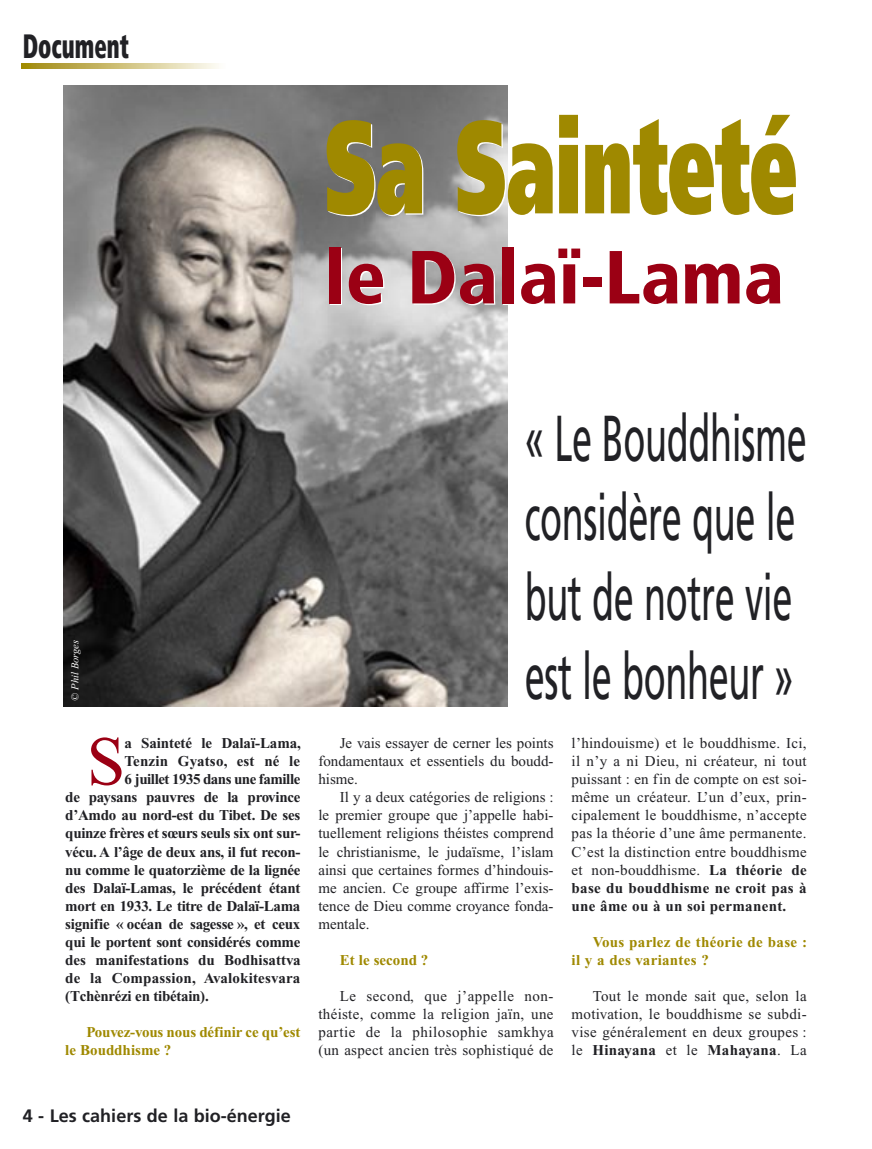
<style>
.page{position:relative;width:872px;height:1149px;background:#fff}
.page>*{position:absolute;margin:0;border:0;box-sizing:border-box;transform-origin:0 0}
.gros_titre_2{font:900 131.25px "Frutiger";color:#9f8900;scale:.57 1}
.partie_2_gros_titres{font:900 condensed 75px "Frutiger";color:#9b0014}
.Texte_général{font:69.45px "Times New Roman";color:#9b0014}
.Sous_titre_article{font:64.8px/79.5px "Frutiger";letter-spacing:-.01em;color:#212125;scale:.56 1}
.Bloc_haut_de_page{font:900 condensed 33.75px "Frutiger";color:#212125;scale:.67 1}
.t1{font:700 18px "Frutiger";color:#212125}
.Texte_général-2{font:15px/18px "Times New Roman";letter-spacing:.02em;color:#212125;text-align:justify}
.Texte_général-3{font:700 15px "Times New Roman";letter-spacing:-.02em;color:#212125}
.Interviewer{font:700 15px/18px "Times New Roman";color:#9f8900}
.Texte_général-4{font:700 15px "Times New Roman";letter-spacing:.01em;color:#212125}
.Interviewer-2{font:700 15px/18px "Times New Roman";letter-spacing:.02em;color:#9f8900}
.Texte_général-5{font:700 15px "Times New Roman";color:#212125}
.sources_et_legendes_9{font:italic 10.5px "Times New Roman";color:#fff}
.s1{font-weight:700}
</style>
<div class="page">
<img style="left:64px;top:85px;width:443px;height:621px">
<svg style="left:21px;top:64px;width:198px;height:4px"></svg>
<p class="Bloc_haut_de_page" style="left:23px;top:25px;width:160px">Document</p>
<p class="gros_titre_2" style="left:325px;top:87px;width:830px">Sa Sainteté</p>
<p class="partie_2_gros_titres" style="left:325px;top:232px;width:461px">le Dalaï-Lama</p>
<p class="Sous_titre_article" style="left:524px;top:397px;width:505px">« Le Bouddhisme considère que le but de notre vie</p>
<p class="sources_et_legendes_9" style="left:69px;top:700px;width:62px;rotate:-90deg">© Phil Borges</p>
<p class="Sous_titre_article" style="left:524px;top:636px;width:481px">est le bonheur »</p>
<p class="Texte_général" style="left:87px;top:723px;width:40px">S</p>
<p class="Texte_général-3" style="left:124px;top:734px;width:178px">a Sainteté le Dalaï-Lama,</p>
<p class="Texte_général-4" style="left:124px;top:752px;width:177px">Tenzin Gyatso, est né le</p>
<p class="Texte_général-3" style="left:124px;top:770px;width:177px">6 juillet 1935 dans une famille</p>
<p class="Texte_général-3" style="left:65px;top:788px;width:237px">de paysans pauvres de la province</p>
<p class="Texte_général-3" style="left:65px;top:806px;width:236px">d’Amdo au nord-est du Tibet. De ses</p>
<p class="Texte_général-3" style="left:65px;top:824px;width:237px">quinze frères et sœurs seuls six ont sur-</p>
<p class="Texte_général-3" style="left:65px;top:842px;width:237px">vécu. A l’âge de deux ans, il fut recon-</p>
<p class="Texte_général-3" style="left:65px;top:860px;width:237px">nu comme le quatorzième de la lignée</p>
<p class="Texte_général-3" style="left:65px;top:878px;width:236px">des Dalaï-Lamas, le précédent étant</p>
<p class="Texte_général-3" style="left:65px;top:896px;width:237px">mort en 1933. Le titre de Dalaï-Lama</p>
<p class="Texte_général-3" style="left:65px;top:914px;width:236px">signifie « océan de sagesse », et ceux</p>
<p class="Texte_général-3" style="left:65px;top:932px;width:237px">qui le portent sont considérés comme</p>
<p class="Texte_général-5" style="left:65px;top:950px;width:237px">des manifestations du Bodhisattva</p>
<p class="Texte_général-4" style="left:65px;top:968px;width:236px">de la Compassion, Avalokitesvara</p>
<p class="Texte_général-3" style="left:65px;top:986px;width:145px">(Tchènrézi en tibétain).</p>
<p class="Interviewer" style="left:65px;top:1022px;width:237px;text-indent:21px">Pouvez-vous nous définir ce qu’est le Bouddhisme ?</p>
<p class="Texte_général-2" style="left:318px;top:734px;width:237px;text-indent:21px">Je vais essayer de cerner les points fondamentaux et essentiels du boudd&shy;hisme.</p>
<p class="Texte_général-2" style="left:318px;top:788px;width:237px;text-indent:21px">Il y a deux catégories de religions : le premier groupe que j’appelle habi&shy;tuellement religions théistes comprend le christianisme, le judaïsme, l’islam ainsi que certaines formes d’hindouis&shy;me ancien. Ce groupe affirme l’exis&shy;tence de Dieu comme croyance fonda&shy;mentale.</p>
<p class="Interviewer" style="left:340px;top:950px;width:90px">Et le second ?</p>
<p class="Texte_général-2" style="left:318px;top:986px;width:237px;text-indent:21px">Le second, que j’appelle non&shy;théiste, comme la religion jaïn, une partie de la philosophie samkhya (un aspect ancien très sophistiqué de</p>
<p class="Texte_général-2" style="left:571px;top:734px;width:237px">l’hindouisme) et le bouddhisme. Ici, il n’y a ni Dieu, ni créateur, ni tout puissant : en fin de compte on est soi&shy;même un créateur. L’un d’eux, prin&shy;cipalement le bouddhisme, n’accepte pas la théorie d’une âme permanente.<br>C’est la distinction entre bouddhisme et non-bouddhisme. <span class="s1">La théorie de base du bouddhisme ne croit pas à une âme ou à un soi permanent.</span></p>
<p class="Interviewer-2" style="left:571px;top:932px;width:237px;text-indent:21px">Vous parlez de théorie de base : il y a des variantes ?</p>
<p class="Texte_général-2" style="left:571px;top:986px;width:237px;text-indent:21px">Tout le monde sait que, selon la motivation, le bouddhisme se subdi&shy;vise généralement en deux groupes : le <span class="s1">Hinayana</span> et le <span class="s1">Mahayana</span>. La</p>
<p class="t1" style="left:23px;top:1104px;width:270px">4 - Les cahiers de la bio-énergie</p>
</div>
